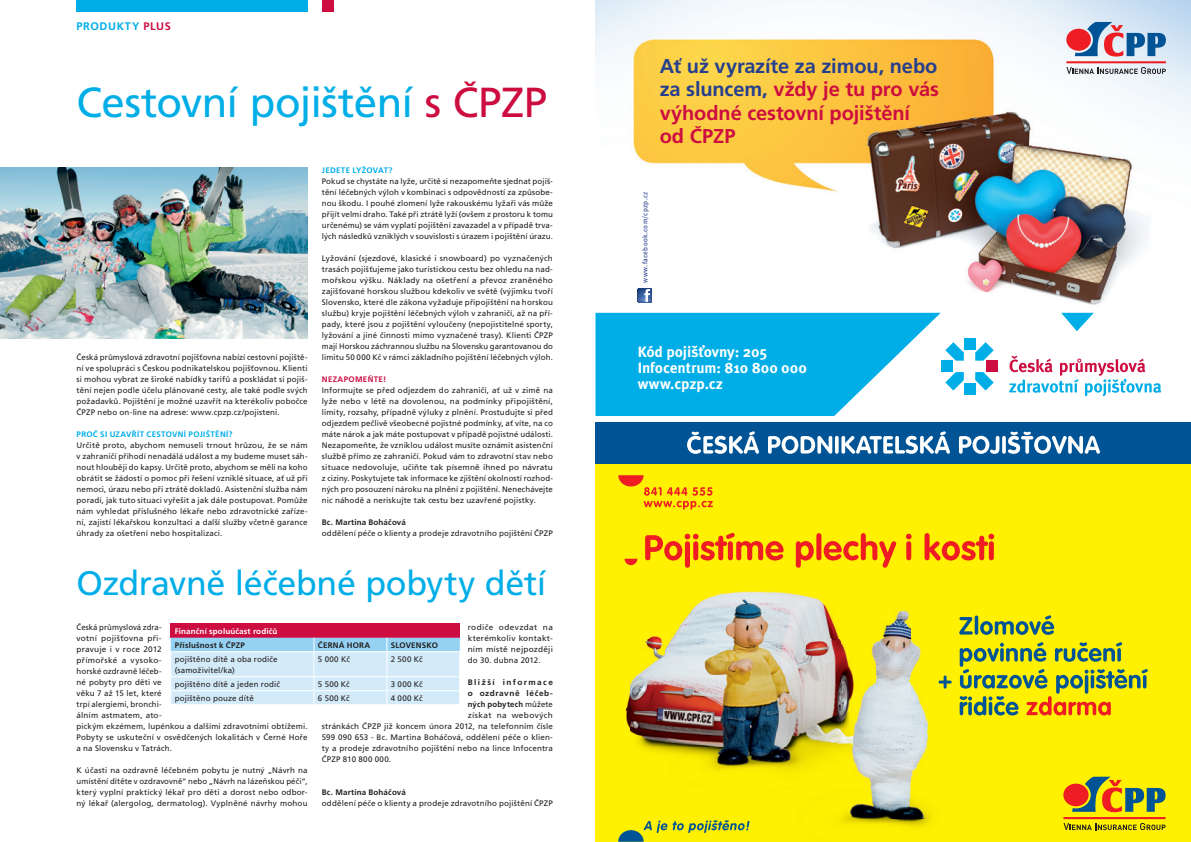
<style>
.page{position:relative;width:1191px;height:842px;background:#fff}
.page>*{position:absolute;margin:0;border:0;box-sizing:border-box;transform-origin:0 0}
.t1{font:42px "Frutiger CE";letter-spacing:-.01em;color:#00aee7}
.t2{font:34px "Frutiger CE";letter-spacing:-.01em;color:#00aee7}
.t3{font:700 20px/23px "Frutiger CE";letter-spacing:-.005em;color:#cd0d40}
.t4{font:700 15.1px/16.3px "Meta Pro";letter-spacing:-.005em;color:#fff}
.t5{font:700 11px "Frutiger CE";letter-spacing:.05em;color:#00aee7}
.t6{font:8px/11px "Frutiger CE";letter-spacing:.015em;color:#231f20;text-align:justify}
.t7{font:700 8px "Frutiger CE";letter-spacing:.025em;color:#231f20}
.t8{font:700 8px "Frutiger CE";color:#00aee7}
.t9{font:700 8px "Frutiger CE";letter-spacing:.02em;color:#fff}
.t10{font:8px "Frutiger CE";letter-spacing:.04em;color:#231f20}
.t11{font:700 8px "Frutiger CE";letter-spacing:.17em;color:#231f20}
.t12{font:700 8px "Frutiger CE";letter-spacing:.07em;color:#231f20}
.t13{font:700 8px "Frutiger CE";color:#cd0d40}
.t14{font:7px "Meta Pro";letter-spacing:.035em;color:#253f8e}
.s1{color:#cd0d40}
.s2{font-weight:400}
.s3{color:#253f8e}
</style>
<div class="page">
<img style="left:595px;top:0;width:596px;height:397px">
<svg style="left:595px;top:313px;width:345px;height:103px;fill:#00aee7"></svg>
<div style="left:595px;top:421px;width:596px;height:421px;background:#fff101"></div>
<img style="left:624px;top:532px;width:357px;height:295px">
<div style="left:595px;top:421px;width:596px;height:43px;background:#005495"></div>
<svg style="left:1072px;top:777px;width:93px;height:35px"></svg>
<div style="left:1063px;top:784px;width:25px;height:22px;background:#ee1d23;border-radius:50%"></div>
<hr style="left:1063px;top:817px;width:102px;height:2px;background:#ee1d23">
<svg style="left:1063px;top:823px;width:102px;height:7px"></svg>
<svg style="left:624px;top:559px;width:13px;height:6px"></svg>
<svg style="left:687px;top:431px;width:413px;height:23px"></svg>
<svg style="left:618px;top:475px;width:95px;height:35px"></svg>
<svg style="left:618px;top:820px;width:131px;height:22px"></svg>
<svg style="left:645px;top:533px;width:349px;height:35px"></svg>
<svg style="left:959px;top:615px;width:95px;height:20px"></svg>
<svg style="left:938px;top:642px;width:209px;height:73px"></svg>
<div style="left:77px;top:0;width:231px;height:11px;background:#00aee7"></div>
<div style="left:322px;top:0;width:11px;height:11px;background:#cd0d40"></div>
<svg style="left:637px;top:288px;width:15px;height:14px"></svg>
<div style="left:941px;top:361px;width:11px;height:11px;background:#00aee7"></div>
<div style="left:963px;top:338px;width:12px;height:11px;background:#00aee7"></div>
<div style="left:963px;top:383px;width:12px;height:12px;background:#00aee7"></div>
<div style="left:986px;top:361px;width:12px;height:11px;background:#cd0d40"></div>
<svg style="left:945px;top:342px;width:48px;height:49px"></svg>
<svg style="left:1009px;top:356px;width:152px;height:40px"></svg>
<svg style="left:1061px;top:313px;width:33px;height:18px"></svg>
<svg style="left:1074px;top:22px;width:91px;height:35px;background:#92a0be"></svg>
<div style="left:1066px;top:29px;width:24px;height:22px;background:#ee1d23;border-radius:50%"></div>
<hr style="left:1066px;top:61px;width:99px;height:2px;background:#ee1d23">
<svg style="left:1066px;top:67px;width:99px;height:7px"></svg>
<div style="left:595px;top:416px;width:596px;height:6px;background:#fff"></div>
<div style="left:171px;top:624px;width:289px;height:14px;background:#cd0d40"></div>
<svg style="left:170px;top:638px;width:290px;height:66px;background:#c9e7f7"></svg>
<img style="left:0;top:167px;width:308px;height:172px">
<h3 class="t5" style="left:77px;top:20px;width:96px">PRODUKTY <span class="s1">PLUS</span></h3>
<h1 class="t1" style="left:77px;top:78px;width:472px">Cestovní pojištění <span class="s1">s ČPZP</span></h1>
<p class="t6" style="left:77px;top:352px;width:233px">Česká průmyslová zdravotní pojišťovna nabízí cestovní pojiště&shy;ní ve spolupráci s Českou podnikatelskou pojišťovnou. Klienti si mohou vybrat ze široké nabídky tarifů a poskládat si pojiš&shy;tění nejen podle účelu plánované cesty, ale také podle svých požadavků. Pojištění je možné uzavřít na kterékoliv pobočce ČPZP nebo on-line na adrese: www.cpzp.cz/pojisteni.</p>
<p class="t8" style="left:77px;top:430px;width:12px">Proč</p>
<p class="t8" style="left:100px;top:430px;width:16px">si uzav</p>
<p class="t8" style="left:132px;top:430px;width:21px">řít cestovní</p>
<p class="t8" style="left:189px;top:430px;width:6px">pojištění</p>
<p class="t8" style="left:228px;top:430px;width:5px">?</p>
<p class="t6" style="left:77px;top:440px;width:233px">Určitě proto, abychom nemuseli trnout hrůzou, že se nám v zahraničí přihodí nenadálá událost a my budeme muset sáh&shy;nout hlouběji do kapsy. Určitě proto, abychom se měli na koho obrátit se žádostí o pomoc při řešení vzniklé situace, ať už při nemoci, úrazu nebo při ztrátě dokladů. Asistenční služba nám poradí, jak tuto situaci vyřešit a jak dále postupovat. Pomůže nám vyhledat příslušného lékaře nebo zdravotnické zaříze&shy;ní, zajistí lékařskou konzultaci a další služby včetně garance úhrady za ošetření nebo hospitalizaci.</p>
<p class="t8" style="left:322px;top:166px;width:10px">Jedete</p>
<p class="t8" style="left:352px;top:166px;width:6px">lyžovat</p>
<p class="t8" style="left:388px;top:166px;width:5px">?</p>
<p class="t6" style="left:322px;top:176px;width:233px">Pokud se chystáte na lyže, určitě si nezapomeňte sjednat pojiš&shy;tění léčebných výloh v kombinaci s odpovědností za způsobe&shy;nou škodu. I pouhé zlomení lyže rakouskému lyžaři vás může přijít velmi draho. Také při ztrátě lyží (ovšem z prostoru k tomu určenému) se vám vyplatí pojištění zavazadel a v případě trva&shy;lých následků vzniklých v souvislosti s úrazem i pojištění úrazu.</p>
<p class="t6" style="left:322px;top:253px;width:233px">Lyžování (sjezdové, klasické i snowboard) po vyznačených trasách pojišťujeme jako turistickou cestu bez ohledu na nad&shy;mořskou výšku. Náklady na ošetření a převoz zraněného zajišťované horskou službou kdekoliv ve světě (výjimku tvoří Slovensko, které dle zákona vyžaduje připojištění na horskou službu) kryje pojištění léčebných výloh v zahraničí, až na pří&shy;pady, které jsou z pojištění vyloučeny (nepojistitelné sporty, lyžování a jiné činnosti mimo vyznačené trasy). Klienti ČPZP mají Horskou záchrannou službu na Slovensku garantovanou do limitu 50 000 Kč v rámci základního pojištění léčebných výloh.</p>
<p class="t13" style="left:322px;top:375px;width:13px">Nezapome</p>
<p class="t13" style="left:368px;top:375px;width:20px">ňte!</p>
<p class="t6" style="left:322px;top:385px;width:233px">Informujte se před odjezdem do zahraničí, ať už v zimě na lyže nebo v létě na dovolenou, na podmínky připojištění, limity, rozsahy, případně výluky z plnění. Prostudujte si před odjezdem pečlivě všeobecné pojistné podmínky, ať víte, na co máte nárok a jak máte postupovat v případě pojistné události.<br>Nezapomeňte, že vzniklou událost musíte oznámit asistenční službě přímo ze zahraničí. Pokud vám to zdravotní stav nebo situace nedovoluje, učiňte tak písemně ihned po návratu z ciziny. Poskytujete tak informace ke zjištění okolností rozhod&shy;ných pro posouzení nároku na plnění z pojištění. Nenechávejte nic náhodě a neriskujte tak cestu bez uzavřené pojistky.</p>
<p class="t7" style="left:322px;top:518px;width:85px">Bc. Martina Boháčová</p>
<p class="t6" style="left:322px;top:528px;width:233px">oddělení péče o klienty a prodeje zdravotního pojištění ČPZP</p>
<h2 class="t2" style="left:77px;top:564px;width:471px">Ozdravně léčebné pobyty dětí</h2>
<p class="t6" style="left:77px;top:621px;width:233px;text-align:left">Česká průmyslová zdra-<br>votní pojišťovna při-<br>pravuje i v roce 2012<br>přímořské a vysoko-<br>horské ozdravně léčeb-<br>né pobyty pro děti ve<br>věku 7 až 15 let, které<br>trpí alergiemi, bronchi-<br>álním astmatem, ato-<br>pickým ekzémem, lupénkou a dalšími zdravotními obtížemi.<br>Pobyty se uskuteční v osvědčených lokalitách v Černé Hoře a na Slovensku v Tatrách.</p>
<p class="t6" style="left:77px;top:764px;width:233px">K účasti na ozdravně léčebném pobytu je nutný „Návrh na umístění dítěte v ozdravovně“ nebo „Návrh na lázeňskou péči“, který vyplní praktický lékař pro děti a dorost nebo odbor&shy;ný lékař (alergolog, dermatolog). Vyplněné návrhy mohou</p>
<p class="t6" style="left:468px;top:621px;width:87px">rodiče odevzdat na kterémkoliv kontakt&shy;ním místě nejpozději do 30. dubna 2012.</p>
<p class="t11" style="left:468px;top:677px;width:87px">Bližší informace</p>
<p class="t12" style="left:468px;top:688px;width:87px">o ozdravně léčeb-</p>
<p class="t7" style="left:468px;top:699px;width:87px">ných pobytech <span class="s2">můžete</span></p>
<p class="t10" style="left:468px;top:710px;width:87px">získat na webových</p>
<p class="t6" style="left:322px;top:720px;width:233px">stránkách ČPZP již koncem února 2012, na telefonním čísle</p>
<p class="t6" style="left:322px;top:731px;width:233px">599 090 653 - Bc. Martina Boháčová, oddělení péče o klien-</p>
<p class="t6" style="left:322px;top:742px;width:232px">ty a prodeje zdravotního pojištění nebo na lince Infocentra</p>
<p class="t6" style="left:322px;top:753px;width:71px">ČPZP 810 800 000.</p>
<p class="t7" style="left:322px;top:787px;width:85px">Bc. Martina Boháčová</p>
<p class="t6" style="left:322px;top:797px;width:233px">oddělení péče o klienty a prodeje zdravotního pojištění ČPZP</p>
<p class="t9" style="left:175px;top:626px;width:104px">Finanční spoluúčast rodičů</p>
<p class="t7" style="left:175px;top:640px;width:72px">Příslušnost k ČPZP</p>
<p class="t7" style="left:318px;top:640px;width:54px">ČERNÁ HORA</p>
<p class="t7" style="left:391px;top:640px;width:49px">SLOVENSKO</p>
<p class="t6" style="left:175px;top:653px;width:104px">pojištěno dítě a oba rodiče (samoživitel/ka)</p>
<p class="t6" style="left:318px;top:653px;width:33px">5 000 Kč</p>
<p class="t6" style="left:391px;top:653px;width:33px">2 500 Kč</p>
<p class="t6" style="left:175px;top:678px;width:107px">pojištěno dítě a jeden rodič</p>
<p class="t6" style="left:318px;top:678px;width:33px">5 500 Kč</p>
<p class="t6" style="left:391px;top:678px;width:33px">3 000 Kč</p>
<p class="t6" style="left:175px;top:692px;width:81px">pojištěno pouze dítě</p>
<p class="t6" style="left:318px;top:692px;width:33px">6 500 Kč</p>
<p class="t6" style="left:391px;top:692px;width:33px">4 000 Kč</p>
<h3 class="t3" style="left:659px;top:55px;width:281px"><span class="s3">Ať už vyrazíte za zimou, nebo za sluncem,</span> vždy je tu pro vás výhodné cestovní pojištění od ČPZP</h3>
<p class="t14" style="left:640px;top:283px;width:93px;rotate:-90deg">www.facebook.com/cpzp.cz</p>
<h3 class="t4" style="left:637px;top:344px;width:171px">Kód pojišťovny: 205<br>Infocentrum: 810 800 000 www.cpzp.cz</h3>
</div>
